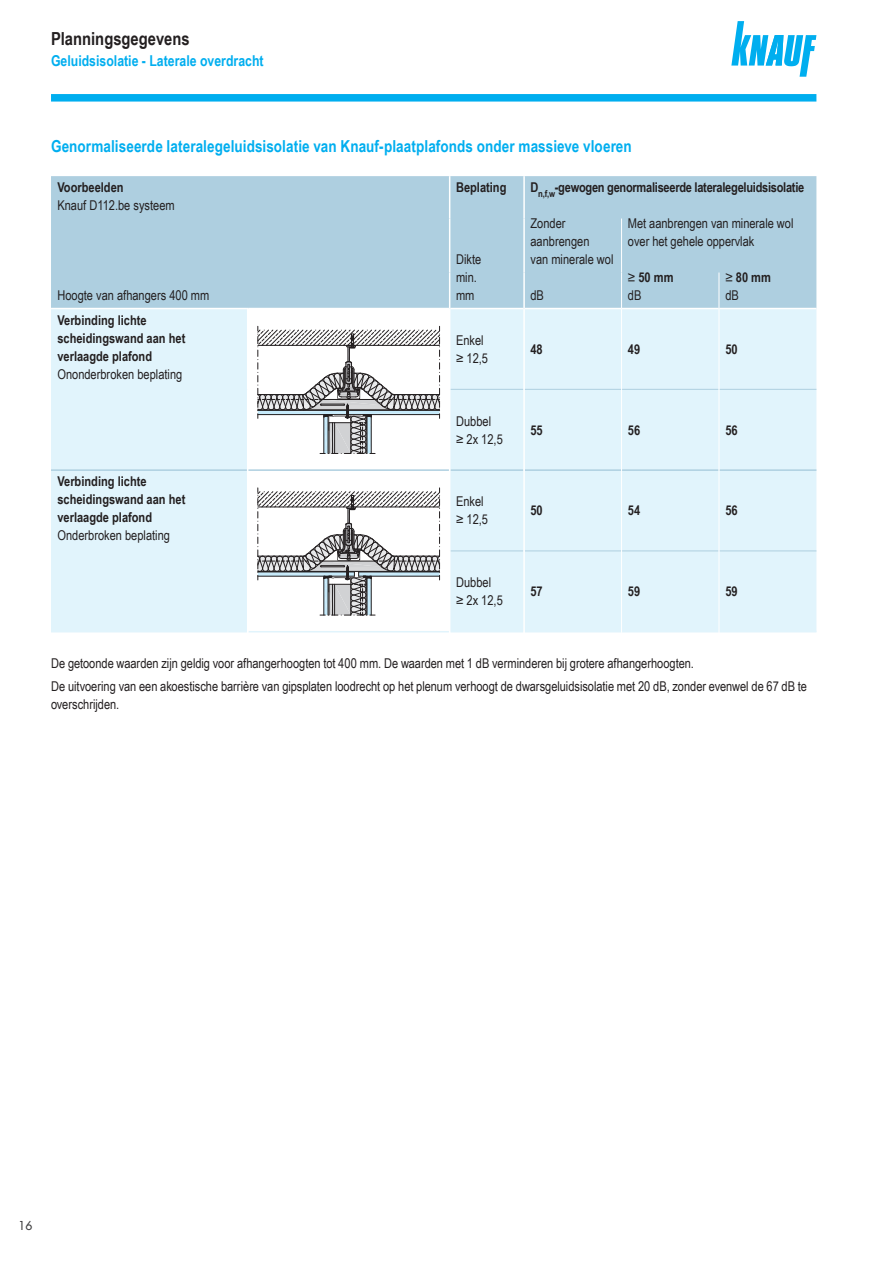
<style>
.page{position:relative;width:893px;height:1263px;background:#fff}
.page>*{position:absolute;margin:0;border:0;box-sizing:border-box;transform-origin:0 0}
.t1{font:700 18px "Arial Narrow";color:#231f20}
.t2{font:700 16.5px "Arial Narrow";letter-spacing:.005em;color:#00aeef}
.t3{font:700 15px "Arial Narrow";color:#00aeef}
.t4{font:13.5px/18px "Arial Narrow";color:#231f20}
.t5{font:700 13.5px/18px "Arial Narrow";color:#231f20}
.t6{font:700 13.5px "Arial Narrow";letter-spacing:-.02em;color:#231f20}
.t7{font:500 12px "Futura Std";color:#3e3e3f}
.s1{font-weight:400;font-style:italic}
.s2{font-weight:400}
</style>
<div class="page">
<div style="left:51px;top:94px;width:765px;height:8px;background:#00aeef"></div>
<svg style="left:731px;top:21px;width:85px;height:56px"></svg>
<div style="left:51px;top:176px;width:765px;height:132px;background:#aecfe0"></div>
<div style="left:51px;top:309px;width:765px;height:322px;background:#e1f4fc"></div>
<svg style="left:248px;top:309px;width:201px;height:322px"></svg>
<hr style="left:449px;top:176px;width:1px;height:43px;background:#fff">
<hr style="left:523px;top:176px;width:2px;height:43px;background:#fff">
<hr style="left:449px;top:219px;width:1px;height:53px;background:#fff">
<hr style="left:449px;top:272px;width:1px;height:36px;background:#fff">
<hr style="left:523px;top:219px;width:2px;height:53px;background:#fff">
<hr style="left:523px;top:272px;width:2px;height:36px;background:#fff">
<hr style="left:621px;top:219px;width:1px;height:53px;background:#fff">
<hr style="left:621px;top:272px;width:1px;height:36px;background:#fff">
<hr style="left:719px;top:272px;width:1px;height:36px;background:#fff">
<hr style="left:450px;top:389px;width:73px;height:1px;background:#aecfe0">
<hr style="left:525px;top:389px;width:96px;height:1px;background:#aecfe0">
<hr style="left:622px;top:389px;width:97px;height:1px;background:#aecfe0">
<hr style="left:719px;top:389px;width:97px;height:1px;background:#aecfe0">
<hr style="left:51px;top:631px;width:196px;height:1px;background:#e1f4fc">
<hr style="left:248px;top:631px;width:201px;height:1px;background:#e1f4fc">
<hr style="left:450px;top:550px;width:73px;height:1px;background:#aecfe0">
<hr style="left:525px;top:550px;width:96px;height:1px;background:#aecfe0">
<hr style="left:622px;top:550px;width:97px;height:1px;background:#aecfe0">
<hr style="left:719px;top:550px;width:97px;height:1px;background:#aecfe0">
<hr style="left:523px;top:308px;width:2px;height:81px;background:#fff">
<hr style="left:621px;top:308px;width:1px;height:81px;background:#fff">
<hr style="left:719px;top:308px;width:1px;height:81px;background:#fff">
<hr style="left:719px;top:631px;width:97px;height:1px;background:#e1f4fc">
<hr style="left:450px;top:631px;width:73px;height:1px;background:#e1f4fc">
<hr style="left:525px;top:631px;width:96px;height:1px;background:#e1f4fc">
<hr style="left:622px;top:631px;width:97px;height:1px;background:#e1f4fc">
<hr style="left:719px;top:551px;width:1px;height:81px;background:#fff">
<hr style="left:51px;top:469px;width:196px;height:2px;background:#aecfe0">
<hr style="left:450px;top:469px;width:73px;height:2px;background:#aecfe0">
<hr style="left:525px;top:469px;width:96px;height:2px;background:#aecfe0">
<hr style="left:622px;top:469px;width:97px;height:2px;background:#aecfe0">
<hr style="left:719px;top:469px;width:97px;height:2px;background:#aecfe0">
<hr style="left:523px;top:389px;width:2px;height:81px;background:#fff">
<hr style="left:523px;top:470px;width:2px;height:81px;background:#fff">
<hr style="left:523px;top:551px;width:2px;height:81px;background:#fff">
<hr style="left:621px;top:389px;width:1px;height:81px;background:#fff">
<hr style="left:621px;top:470px;width:1px;height:81px;background:#fff">
<hr style="left:621px;top:551px;width:1px;height:81px;background:#fff">
<hr style="left:449px;top:308px;width:1px;height:81px;background:#fff">
<hr style="left:449px;top:389px;width:1px;height:81px;background:#fff">
<hr style="left:449px;top:470px;width:1px;height:81px;background:#fff">
<hr style="left:449px;top:551px;width:1px;height:81px;background:#fff">
<hr style="left:247px;top:308px;width:1px;height:81px;background:#fff">
<hr style="left:247px;top:389px;width:1px;height:81px;background:#fff">
<hr style="left:247px;top:470px;width:1px;height:81px;background:#fff">
<hr style="left:247px;top:551px;width:1px;height:81px;background:#fff">
<hr style="left:248px;top:469px;width:201px;height:2px;background:#aecfe0">
<hr style="left:719px;top:389px;width:1px;height:81px;background:#fff">
<hr style="left:719px;top:470px;width:1px;height:81px;background:#fff">
<svg style="left:257px;top:326px;width:184px;height:128px"></svg>
<svg style="left:257px;top:488px;width:184px;height:128px"></svg>
<h1 class="t1" style="left:51px;top:25px;width:140px">Planningsgegevens</h1>
<p class="t3" style="left:51px;top:49px;width:214px">Geluidsisolatie - Laterale overdracht</p>
<p class="t2" style="left:51px;top:134px;width:582px">Genormaliseerde lateralegeluidsisolatie van Knauf-plaatplafonds onder massieve vloeren</p>
<p class="t5" style="left:57px;top:178px;width:68px">Voorbeelden</p>
<p class="t4" style="left:57px;top:196px;width:119px">Knauf D112.be systeem</p>
<p class="t5" style="left:456px;top:178px;width:52px">Beplating</p>
<p class="t6" style="left:530px;top:177px;width:275px">D<sub>n,f,w</sub>-gewogen genormaliseerde lateralegeluidsisolatie</p>
<p class="t4" style="left:57px;top:286px;width:153px">Hoogte van afhangers 400 mm</p>
<p class="t5" style="left:57px;top:310px;width:129px">Verbinding lichte scheidingswand aan het verlaagde plafond</p>
<p class="t4" style="left:57px;top:364px;width:126px">Ononderbroken beplating</p>
<p class="t5" style="left:57px;top:472px;width:129px">Verbinding lichte scheidingswand aan het verlaagde plafond</p>
<p class="t4" style="left:57px;top:526px;width:114px">Onderbroken beplating</p>
<p class="t4" style="left:456px;top:250px;width:27px">Dikte min. mm</p>
<p class="t4" style="left:530px;top:214px;width:85px">Zonder aanbrengen<br>van minerale wol</p>
<p class="t4" style="left:628px;top:214px;width:167px">Met aanbrengen van minerale wol over het gehele oppervlak</p>
<p class="t4" style="left:530px;top:286px;width:15px">dB</p>
<p class="t5" style="left:628px;top:268px;width:47px"><span class="s1">≥</span> 50 mm <span class="s2">dB</span></p>
<p class="t5" style="left:725px;top:268px;width:47px"><span class="s1">≥</span> 80 mm <span class="s2">dB</span></p>
<p class="t4" style="left:456px;top:330px;width:34px">Enkel ≥ 12,5</p>
<p class="t5" style="left:530px;top:339px;width:14px">48</p>
<p class="t5" style="left:628px;top:339px;width:14px">49</p>
<p class="t5" style="left:725px;top:339px;width:14px">50</p>
<p class="t4" style="left:456px;top:411px;width:48px">Dubbel<br>≥ 2x 12,5</p>
<p class="t5" style="left:530px;top:420px;width:14px">55</p>
<p class="t5" style="left:628px;top:420px;width:14px">56</p>
<p class="t5" style="left:725px;top:420px;width:14px">56</p>
<p class="t4" style="left:456px;top:492px;width:34px">Enkel ≥ 12,5</p>
<p class="t5" style="left:530px;top:501px;width:14px">50</p>
<p class="t5" style="left:628px;top:501px;width:14px">54</p>
<p class="t5" style="left:725px;top:501px;width:14px">56</p>
<p class="t4" style="left:456px;top:573px;width:48px">Dubbel<br>≥ 2x 12,5</p>
<p class="t5" style="left:530px;top:582px;width:14px">57</p>
<p class="t5" style="left:628px;top:582px;width:14px">59</p>
<p class="t5" style="left:725px;top:582px;width:14px">59</p>
<p class="t4" style="left:51px;top:652px;width:758px;line-height:22.2px">De getoonde waarden zijn geldig voor afhangerhoogten tot 400 mm. De waarden met 1 dB verminderen bij grotere afhangerhoogten.<br>De uitvoering van een akoestische barrière van gipsplaten loodrecht op het plenum verhoogt de dwarsgeluidsisolatie met 20 dB, zonder evenwel de 67 dB te</p>
<p class="t4" style="left:51px;top:694px;width:70px">overschrijden.</p>
<p class="t7" style="left:19px;top:1218px;width:15px">16</p>
</div>
